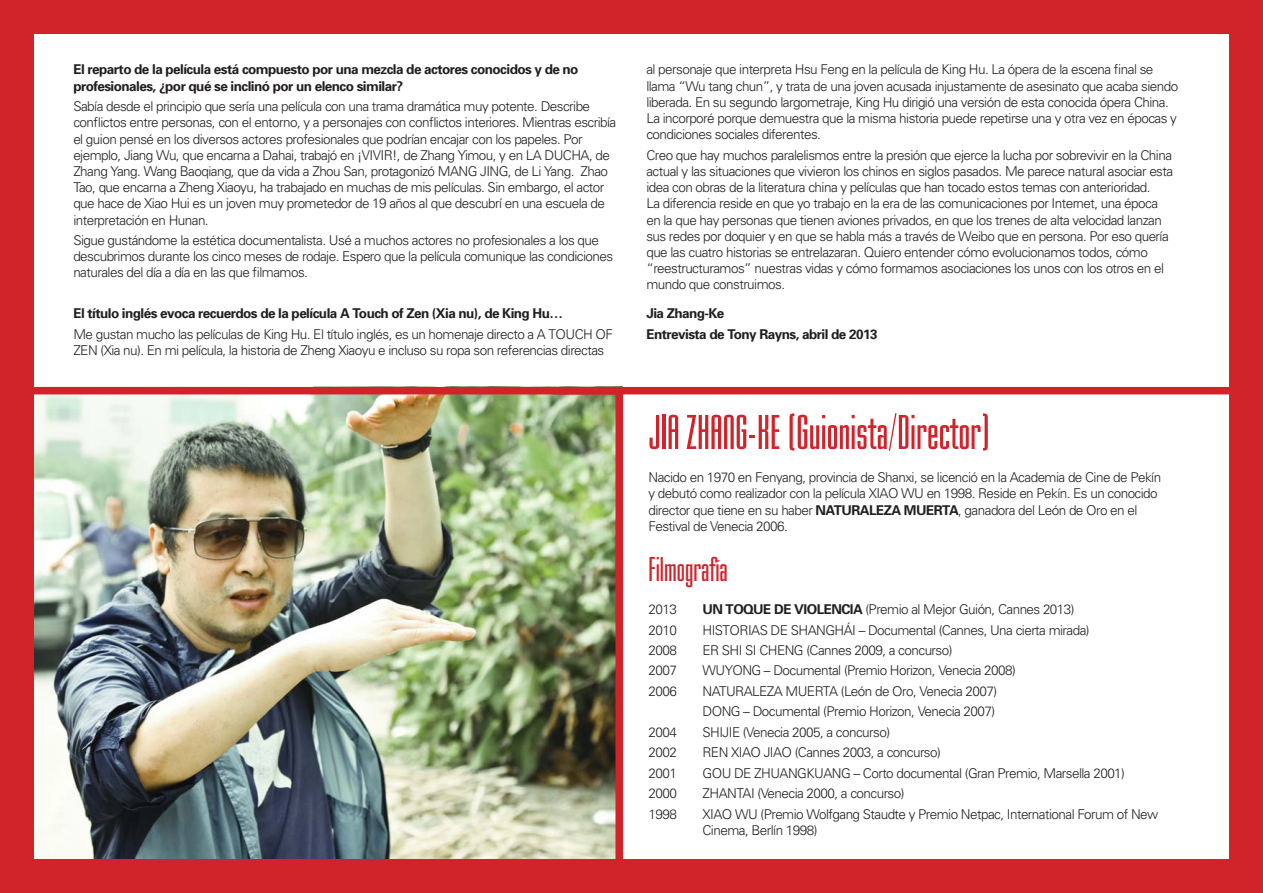
<style>
.page{position:relative;width:1263px;height:893px;background:#d1232a}
.page>*{position:absolute;margin:0;border:0;box-sizing:border-box;transform-origin:0 0}
.titulo{font:51px "Mekanik Plain";color:#d1232a}
.texto{font:36px "Mekanik Plain";color:#d1232a}
.texto-2{font:300 13.5px/16.2px "Univers";letter-spacing:-.04em;color:#231f20}
.texto-3{font:700 13.5px/16.2px "Univers";letter-spacing:-.04em;color:#231f20}
.s1{font-weight:700}
</style>
<div class="page">
<div style="left:34px;top:34px;width:1195px;height:825px;background:#fff"></div>
<img style="left:34px;top:396px;width:580px;height:463px">
<div style="left:21px;top:387px;width:602px;height:493px;border:8px solid #d1232a"></div>
<div style="left:553px;top:387px;width:681px;height:7px;background:#d1232a"></div>
<p class="texto-3" style="left:73px;top:62px;width:507px">El reparto de la película está compuesto por una mezcla de actores conocidos y de no profesionales, ¿por qué se inclinó por un elenco similar?</p>
<p class="texto-2" style="left:73px;top:98px;width:544px">Sabía desde el principio que sería una película con una trama dramática muy potente. Describe conflictos entre personas, con el entorno, y a personajes con conflictos interiores. Mientras escribía el guion pensé en los diversos actores profesionales que podrían encajar con los papeles. Por ejemplo, Jiang Wu, que encarna a Dahai, trabajó en ¡VIVIR!, de Zhang Yimou, y en LA DUCHA, de Zhang Yang. Wang Baoqiang, que da vida a Zhou San, protagonizó MANG JING, de Li Yang. Zhao Tao, que encarna a Zheng Xiaoyu, ha trabajado en muchas de mis películas. Sin embargo, el actor que hace de Xiao Hui es un joven muy prometedor de 19 años al que descubrí en una escuela de interpretación en Hunan.</p>
<p class="texto-2" style="left:73px;top:232px;width:541px">Sigue gustándome la estética documentalista. Usé a muchos actores no profesionales a los que descubrimos durante los cinco meses de rodaje. Espero que la película comunique las condiciones naturales del día a día en las que filmamos.</p>
<p class="texto-3" style="left:73px;top:305px;width:491px">El título inglés evoca recuerdos de la película A Touch of Zen (Xia nu), de King Hu…</p>
<p class="texto-2" style="left:73px;top:326px;width:541px">Me gustan mucho las películas de King Hu. El título inglés, es un homenaje directo a A TOUCH OF<br>ZEN (Xia nu). En mi película, la historia de Zheng Xiaoyu e incluso su ropa son referencias directas</p>
<p class="texto-2" style="left:646px;top:62px;width:533px">al personaje que interpreta Hsu Feng en la película de King Hu. La ópera de la escena final se llama “Wu tang chun”, y trata de una joven acusada injustamente de asesinato que acaba siendo liberada. En su segundo largometraje, King Hu dirigió una versión de esta conocida ópera China.<br>La incorporé porque demuestra que la misma historia puede repetirse una y otra vez en épocas y condiciones sociales diferentes.</p>
<p class="texto-2" style="left:646px;top:147px;width:528px">Creo que hay muchos paralelismos entre la presión que ejerce la lucha por sobrevivir en la China actual y las situaciones que vivieron los chinos en siglos pasados. Me parece natural asociar esta idea con obras de la literatura china y películas que han tocado estos temas con anterioridad.<br>La diferencia reside en que yo trabajo en la era de las comunicaciones por Internet, una época en la que hay personas que tienen aviones privados, en que los trenes de alta velocidad lanzan sus redes por doquier y en que se habla más a través de Weibo que en persona. Por eso quería que las cuatro historias se entrelazaran. Quiero entender cómo evolucionamos todos, cómo “reestructuramos” nuestras vidas y cómo formamos asociaciones los unos con los otros en el mundo que construimos.</p>
<p class="texto-3" style="left:646px;top:305px;width:80px">Jia Zhang-Ke</p>
<p class="texto-3" style="left:646px;top:326px;width:233px">Entrevista de Tony Rayns, abril de 2013</p>
<p class="titulo" style="left:648px;top:402px;width:344px">JIA ZHANG-KE (Guionista/Director)</p>
<p class="texto-2" style="left:648px;top:469px;width:514px">Nacido en 1970 en Fenyang, provincia de Shanxi, se licenció en la Academia de Cine de Pekín y debutó como realizador con la película XIAO WU en 1998. Reside en Pekín. Es un conocido director que tiene en su haber <span class="s1">NATURALEZA MUERTA</span>, ganadora del León de Oro en el Festival de Venecia 2006.</p>
<p class="texto" style="left:648px;top:547px;width:81px">Filmografía</p>
<p class="texto-2" style="left:648px;top:601px;width:30px">2013</p>
<p class="texto-2" style="left:702px;top:601px;width:374px"><span class="s1">UN TOQUE DE VIOLENCIA</span> (Premio al Mejor Guión, Cannes 2013)</p>
<p class="texto-2" style="left:648px;top:622px;width:30px">2010</p>
<p class="texto-2" style="left:702px;top:622px;width:389px">HISTORIAS DE SHANGHÁI – Documental (Cannes, Una cierta mirada)</p>
<p class="texto-2" style="left:648px;top:642px;width:30px">2008</p>
<p class="texto-2" style="left:702px;top:642px;width:251px">ER SHI SI CHENG (Cannes 2009, a concurso)</p>
<p class="texto-2" style="left:648px;top:663px;width:30px">2007</p>
<p class="texto-2" style="left:702px;top:663px;width:315px">WUYONG – Documental (Premio Horizon, Venecia 2008)</p>
<p class="texto-2" style="left:648px;top:683px;width:30px">2006</p>
<p class="texto-2" style="left:702px;top:683px;width:296px">NATURALEZA MUERTA (León de Oro, Venecia 2007)</p>
<p class="texto-2" style="left:702px;top:703px;width:294px">DONG – Documental (Premio Horizon, Venecia 2007)</p>
<p class="texto-2" style="left:648px;top:724px;width:30px">2004</p>
<p class="texto-2" style="left:702px;top:724px;width:189px">SHIJIE (Venecia 2005, a concurso)</p>
<p class="texto-2" style="left:648px;top:744px;width:30px">2002</p>
<p class="texto-2" style="left:702px;top:744px;width:240px">REN XIAO JIAO (Cannes 2003, a concurso)</p>
<p class="texto-2" style="left:648px;top:765px;width:30px">2001</p>
<p class="texto-2" style="left:702px;top:765px;width:424px">GOU DE ZHUANGKUANG – Corto documental (Gran Premio, Marsella 2001)</p>
<p class="texto-2" style="left:648px;top:785px;width:30px">2000</p>
<p class="texto-2" style="left:702px;top:785px;width:204px">ZHANTAI (Venecia 2000, a concurso)</p>
<p class="texto-2" style="left:648px;top:806px;width:30px">1998</p>
<p class="texto-2" style="left:702px;top:806px;width:457px">XIAO WU (Premio Wolfgang Staudte y Premio Netpac, International Forum of New<br>Cinema, Berlín 1998)</p>
</div>
